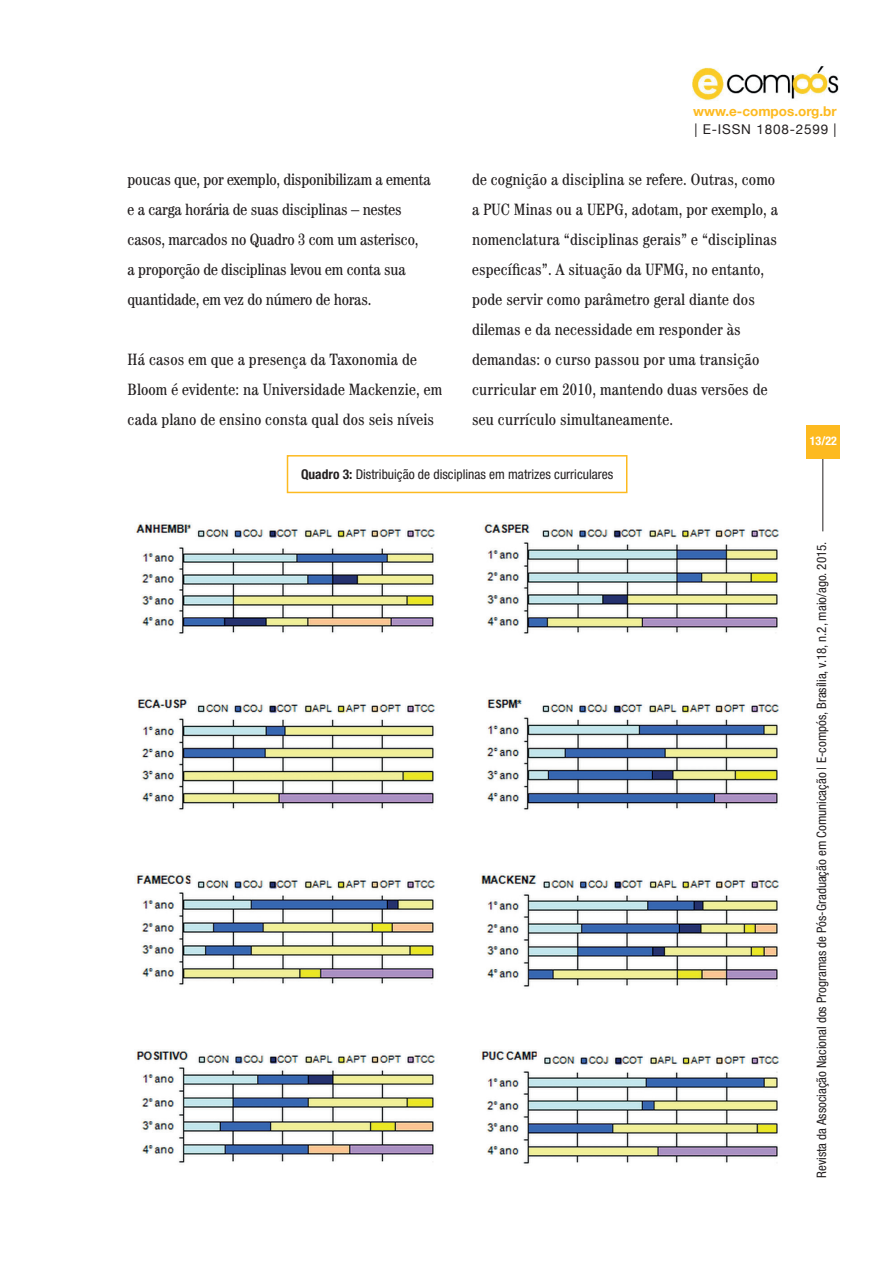
<style>
.page{position:relative;width:893px;height:1263px;background:#fff}
.page>*{position:absolute;margin:0;border:0;box-sizing:border-box;transform-origin:0 0}
.t1{font:condensed 16.5px/30px "Century IT Cby BT";letter-spacing:.01em;color:#231f20}
.t2{font:condensed 16.5px/30px "Century IT Cby BT";letter-spacing:-.01em;color:#231f20}
.t3{font:condensed 13.5px "Helvetica Neue LT Std";color:#231f20}
.t4{font:700 13.5px "Helvetica Neue";color:#fdba20}
.t5{font:13.5px "Helvetica Neue";letter-spacing:.06em;color:#231f20}
.t6{font:condensed 13.05px "Helvetica Neue LT Std";color:#231f20}
.t7{font:700 condensed 12px "Helvetica Neue";color:#fff}
.s1{font-family:"Helvetica Neue LT Pro";font-weight:700}
</style>
<div class="page">
<hr style="left:822px;top:455px;width:1px;height:76px;background:#231f20">
<div style="left:806px;top:425px;width:34px;height:33px;background:#fdba20"></div>
<img style="left:692px;top:66px;width:147px;height:34px">
<div style="left:287px;top:455px;width:340px;height:38px;border:2px solid #fdba20"></div>
<img style="left:136px;top:524px;width:299px;height:110px">
<img style="left:483px;top:524px;width:296px;height:110px">
<img style="left:137px;top:698px;width:298px;height:112px">
<img style="left:487px;top:698px;width:292px;height:112px">
<img style="left:136px;top:873px;width:299px;height:112px">
<img style="left:480px;top:873px;width:299px;height:114px">
<img style="left:136px;top:1051px;width:299px;height:112px">
<img style="left:481px;top:1051px;width:298px;height:113px">
<p class="t2" style="left:128px;top:164px;width:305px">poucas que, por exemplo, disponibilizam a ementa e a carga horária de suas disciplinas – nestes casos, marcados no Quadro 3 com um asterisco,<br>a proporção de disciplinas levou em conta sua quantidade, em vez do número de horas.</p>
<p class="t1" style="left:128px;top:344px;width:316px">Há casos em que a presença da Taxonomia de<br>Bloom é evidente: na Universidade Mackenzie, em cada plano de ensino consta qual dos seis níveis</p>
<p class="t4" style="left:693px;top:99px;width:145px">www.e-compos.org.br</p>
<p class="t5" style="left:694px;top:118px;width:144px">| E-ISSN 1808-2599 |</p>
<p class="t1" style="left:472px;top:164px;width:308px">de cognição a disciplina se refere. Outras, como a PUC Minas ou a UEPG, adotam, por exemplo, a nomenclatura “disciplinas gerais” e “disciplinas específicas”. A situação da UFMG, no entanto, pode servir como parâmetro geral diante dos dilemas e da necessidade em responder às demandas: o curso passou por uma transição curricular em 2010, mantendo duas versões de seu currículo simultaneamente.</p>
<p class="t7" style="left:810px;top:431px;width:29px">13/22</p>
<p class="t3" style="left:301px;top:466px;width:314px"><span class="s1">Quadro 3:</span> Distribuição de disciplinas em matrizes curriculares</p>
<p class="t6" style="left:814px;top:1178px;width:638px;rotate:-90deg">Revista da Associação Nacional dos Programas de Pós-Graduação em Comunicação | E-compós, Brasília, v.18, n.2, maio/ago. 2015.</p>
</div>
